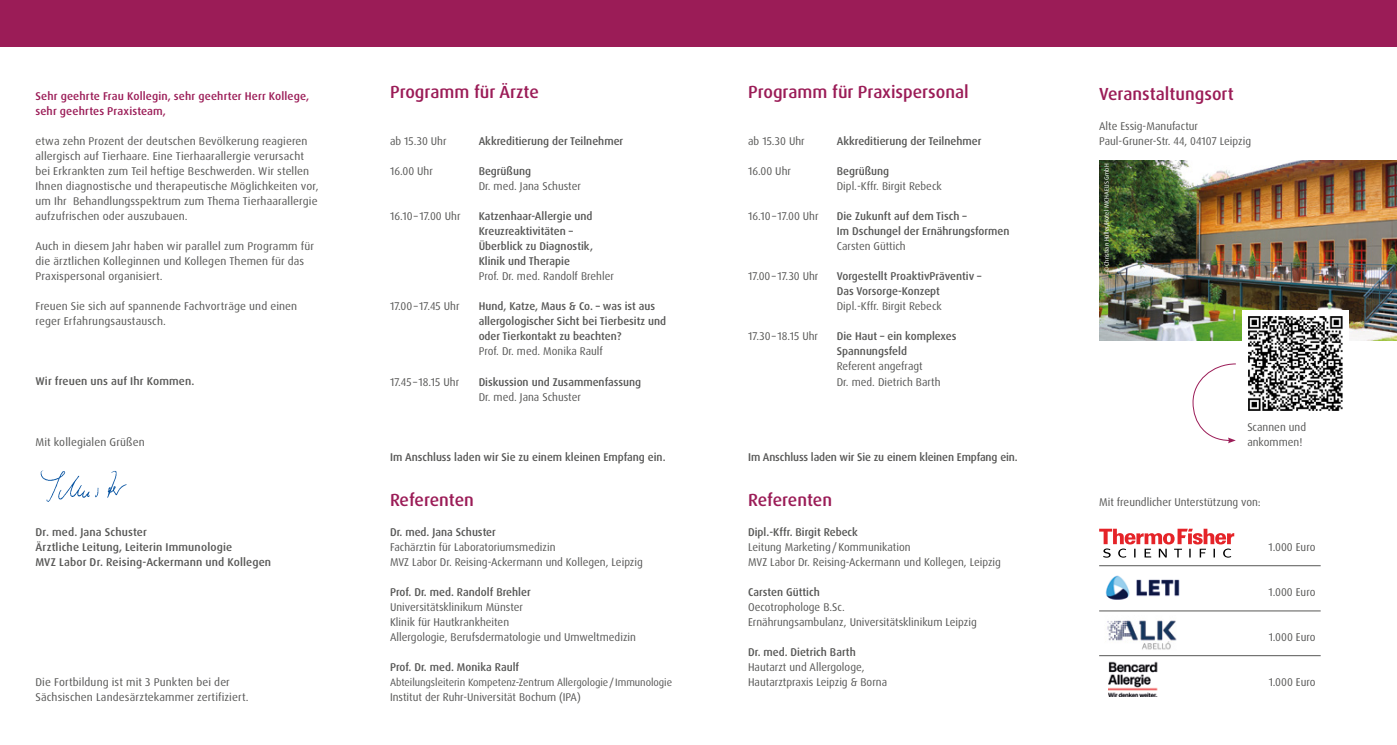
<style>
.page{position:relative;width:1397px;height:745px;background:#fff}
.page>*{position:absolute;margin:0;border:0;box-sizing:border-box;transform-origin:0 0}
.t1{font:500 17.5px "Dax OT";color:#9b1c57}
.t2{font:11.25px/15px "Dax OT";color:#575756}
.t3{font:500 11.25px/15px "Dax OT";color:#575756}
.t4{font:500 11.25px/15px "Dax OT";letter-spacing:.01em;color:#9b1c57}
.t5{font:10.62px "Dax OT";letter-spacing:-.005em;color:#575756}
.t6{font:6.25px "Dax OT";color:#fff}
</style>
<div class="page">
<img style="left:40px;top:470px;width:87px;height:32px">
<img style="left:1099px;top:160px;width:297px;height:180px">
<div style="left:0;top:0;width:1396px;height:46px;background:#9b1c57"></div>
<svg style="left:1192px;top:363px;width:44px;height:80px"></svg>
<img style="left:1241px;top:310px;width:107px;height:101px">
<img style="left:1105px;top:575px;width:75px;height:25px">
<img style="left:1107px;top:620px;width:70px;height:30px">
<svg style="left:1099px;top:528px;width:134px;height:29px"></svg>
<hr style="left:1098px;top:565px;width:222px;height:1px;background:#575756">
<hr style="left:1098px;top:610px;width:222px;height:1px;background:#575756">
<hr style="left:1098px;top:655px;width:222px;height:1px;background:#575756">
<img style="left:1108px;top:661px;width:50px;height:34px">
<p class="t4" style="left:35px;top:89px;width:275px">Sehr geehrte Frau Kollegin, sehr geehrter Herr Kollege, sehr geehrtes Praxisteam,</p>
<p class="t2" style="left:35px;top:134px;width:284px">etwa zehn Prozent der deutschen Bevölkerung reagieren allergisch auf Tierhaare. Eine Tierhaarallergie verursacht bei Erkrankten zum Teil heftige Beschwerden. Wir stellen Ihnen diagnostische und therapeutische Möglichkeiten vor, um Ihr Behandlungsspektrum zum Thema Tierhaarallergie aufzufrischen oder auszubauen.</p>
<p class="t2" style="left:35px;top:239px;width:280px">Auch in diesem Jahr haben wir parallel zum Programm für die ärztlichen Kolleginnen und Kollegen Themen für das<br>Praxispersonal organisiert.</p>
<p class="t2" style="left:35px;top:299px;width:263px">Freuen Sie sich auf spannende Fachvorträge und einen reger Erfahrungsaustausch.</p>
<p class="t3" style="left:35px;top:374px;width:160px">Wir freuen uns auf Ihr Kommen.</p>
<p class="t2" style="left:35px;top:434px;width:111px">Mit kollegialen Grüßen</p>
<p class="t3" style="left:35px;top:524px;width:237px">Dr. med. Jana Schuster<br>Ärztliche Leitung, Leiterin Immunologie<br>MVZ Labor Dr. Reising-Ackermann und Kollegen</p>
<p class="t2" style="left:35px;top:674px;width:215px">Die Fortbildung ist mit 3 Punkten bei der<br>Sächsischen Landesärztekammer zertifiziert.</p>
<h1 class="t1" style="left:390px;top:81px;width:150px">Programm für Ärzte</h1>
<p class="t2" style="left:390px;top:134px;width:58px">ab 15.30 Uhr</p>
<p class="t3" style="left:478px;top:134px;width:146px">Akkreditierung der Teilnehmer</p>
<p class="t2" style="left:390px;top:164px;width:44px">16.00 Uhr</p>
<p class="t3" style="left:478px;top:164px;width:54px">Begrüßung</p>
<p class="t2" style="left:478px;top:179px;width:104px">Dr. med. Jana Schuster</p>
<p class="t2" style="left:390px;top:209px;width:72px">16.10–17.00 Uhr</p>
<p class="t3" style="left:478px;top:209px;width:116px">Katzenhaar-Allergie und<br>Kreuzreaktivitäten –<br>Überblick zu Diagnostik,<br>Klinik und Therapie</p>
<p class="t2" style="left:478px;top:269px;width:137px">Prof. Dr. med. Randolf Brehler</p>
<p class="t2" style="left:390px;top:299px;width:71px">17.00–17.45 Uhr</p>
<p class="t3" style="left:478px;top:299px;width:189px">Hund, Katze, Maus &amp; Co. – was ist aus allergologischer Sicht bei Tierbesitz und oder Tierkontakt zu beachten?</p>
<p class="t2" style="left:478px;top:344px;width:126px">Prof. Dr. med. Monika Raulf</p>
<p class="t2" style="left:390px;top:374px;width:71px">17.45 –18.15 Uhr</p>
<p class="t3" style="left:478px;top:374px;width:164px">Diskussion und Zusammenfassung</p>
<p class="t2" style="left:478px;top:389px;width:104px">Dr. med. Jana Schuster</p>
<h1 class="t1" style="left:748px;top:81px;width:222px">Programm für Praxispersonal</h1>
<p class="t2" style="left:748px;top:134px;width:58px">ab 15.30 Uhr</p>
<p class="t3" style="left:836px;top:134px;width:146px">Akkreditierung der Teilnehmer</p>
<p class="t2" style="left:748px;top:164px;width:44px">16.00 Uhr</p>
<p class="t3" style="left:836px;top:164px;width:54px">Begrüßung</p>
<p class="t2" style="left:836px;top:179px;width:107px">Dipl.-Kffr. Birgit Rebeck</p>
<p class="t2" style="left:748px;top:209px;width:72px">16.10–17.00 Uhr</p>
<p class="t3" style="left:836px;top:209px;width:174px">Die Zukunft auf dem Tisch –<br>Im Dschungel der Ernährungsformen</p>
<p class="t2" style="left:836px;top:239px;width:70px">Carsten Güttich</p>
<p class="t2" style="left:748px;top:269px;width:72px">17.00–17.30 Uhr</p>
<p class="t3" style="left:836px;top:269px;width:146px">Vorgestellt ProaktivPräventiv –<br>Das Vorsorge-Konzept</p>
<p class="t2" style="left:836px;top:299px;width:107px">Dipl.-Kffr. Birgit Rebeck</p>
<p class="t2" style="left:748px;top:329px;width:71px">17.30–18.15 Uhr</p>
<p class="t3" style="left:836px;top:329px;width:121px">Die Haut – ein komplexes<br>Spannungsfeld</p>
<p class="t2" style="left:836px;top:359px;width:105px">Referent angefragt<br>Dr. med. Dietrich Barth</p>
<p class="t3" style="left:390px;top:449px;width:277px">Im Anschluss laden wir Sie zu einem kleinen Empfang ein.</p>
<p class="t3" style="left:748px;top:449px;width:271px">Im Anschluss laden wir Sie zu einem kleinen Empfang ein.</p>
<h1 class="t1" style="left:390px;top:488px;width:85px">Referenten</h1>
<p class="t3" style="left:390px;top:524px;width:107px">Dr. med. Jana Schuster</p>
<p class="t2" style="left:390px;top:539px;width:254px">Fachärztin für Laboratoriumsmedizin<br>MVZ Labor Dr. Reising-Ackermann und Kollegen, Leipzig</p>
<p class="t3" style="left:390px;top:584px;width:142px">Prof. Dr. med. Randolf Brehler</p>
<p class="t2" style="left:390px;top:599px;width:247px">Universitätsklinikum Münster<br>Klinik für Hautkrankheiten<br>Allergologie, Berufsdermatologie und Umweltmedizin</p>
<p class="t3" style="left:390px;top:659px;width:131px">Prof. Dr. med. Monika Raulf</p>
<p class="t5" style="left:390px;top:675px;width:283px">Abteilungsleiterin Kompetenz-Zentrum Allergologie/ Immunologie</p>
<p class="t2" style="left:390px;top:689px;width:192px">Institut der Ruhr-Universität Bochum (IPA)</p>
<h1 class="t1" style="left:748px;top:488px;width:85px">Referenten</h1>
<p class="t3" style="left:748px;top:524px;width:111px">Dipl.-Kffr. Birgit Rebeck</p>
<p class="t2" style="left:748px;top:539px;width:254px">Leitung Marketing/Kommunikation<br>MVZ Labor Dr. Reising-Ackermann und Kollegen, Leipzig</p>
<p class="t3" style="left:748px;top:584px;width:73px">Carsten Güttich</p>
<p class="t2" style="left:748px;top:599px;width:230px">Oecotrophologe B.Sc.<br>Ernährungsambulanz, Universitätsklinikum Leipzig</p>
<p class="t3" style="left:748px;top:644px;width:109px">Dr. med. Dietrich Barth</p>
<p class="t2" style="left:748px;top:659px;width:140px">Hautarzt und Allergologe,<br>Hautarztpraxis Leipzig &amp; Borna</p>
<h1 class="t1" style="left:1098px;top:83px;width:136px">Veranstaltungsort</h1>
<p class="t2" style="left:1098px;top:119px;width:153px">Alte Essig-Manufactur<br>Paul-Gruner-Str. 44, 04107 Leipzig</p>
<p class="t6" style="left:1102px;top:272px;width:110px;rotate:-90deg">© Christian Hüller/Hotel MICHAELIS GmbH</p>
<p class="t2" style="left:1247px;top:419px;width:60px">Scannen und ankommen!</p>
<p class="t2" style="left:1098px;top:494px;width:163px">Mit freundlicher Unterstützung von:</p>
<p class="t2" style="left:1268px;top:539px;width:48px">1.000 Euro</p>
<p class="t2" style="left:1268px;top:584px;width:48px">1.000 Euro</p>
<p class="t2" style="left:1268px;top:629px;width:48px">1.000 Euro</p>
<p class="t2" style="left:1268px;top:674px;width:48px">1.000 Euro</p>
</div>
